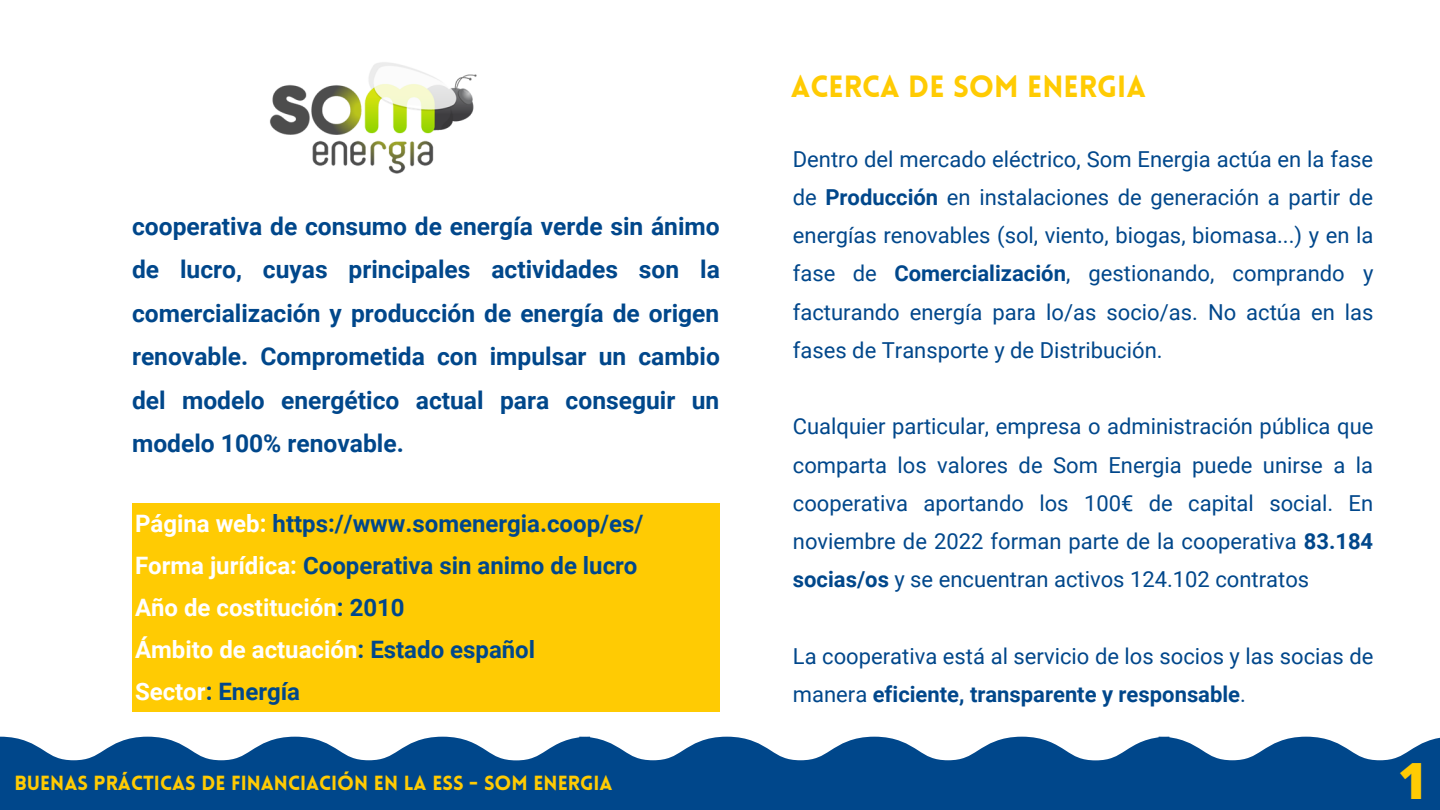
<style>
.page{position:relative;width:1440px;height:810px;background:#fff}
.page>*{position:absolute;margin:0;border:0;box-sizing:border-box;transform-origin:0 0}
.t1{font:800 50px "Open Sans";color:#ffcb03}
.t2{font:900 30px "Lovelo";color:#ffcb03}
.t3{font:700 24.6px/43.5px "Roboto";color:#00478b;text-align:justify}
.t4{font:700 24px/42px "Roboto";color:#00478b}
.t5{font:22px/38.2px "Roboto";color:#00478b;text-align:justify}
.t6{font:900 20px "Lovelo";color:#ffcb03}
.s1{color:#fff}
.s2{font-weight:700}
</style>
<div class="page">
<img style="left:269px;top:62px;width:208px;height:112px">
<svg style="left:0;top:737px;width:1159px;height:73px;background:#26629c"></svg>
<svg style="left:1159px;top:737px;width:281px;height:73px;background:#26639c"></svg>
<div style="left:132px;top:503px;width:588px;height:209px;background:#ffcb03"></div>
<p class="t3" style="left:132px;top:205px;width:589px">cooperativa de consumo de energía verde sin ánimo de lucro, cuyas principales actividades son la comercialización y producción de energía de origen renovable. Comprometida con impulsar un cambio del modelo energético actual para conseguir un modelo 100% renovable.</p>
<p class="t4" style="left:135px;top:503px;width:510px"><span class="s1">Página web:</span> https://www.somenergia.coop/es/ <span class="s1">Forma jurídica:</span> Cooperativa sin animo de lucro <span class="s1">Año de costitución</span>: 2010<br><span class="s1">Ámbito de actuación</span>: Estado español<br><span class="s1">Sector</span>: Energía</p>
<h2 class="t2" style="left:791px;top:75px;width:357px">ACERCA DE SOM ENERGIA</h2>
<p class="t5" style="left:793px;top:140px;width:582px">Dentro del mercado eléctrico, Som Energia actúa en la fase de <span class="s2">Producción</span> en instalaciones de generación a partir de energías renovables (sol, viento, biogas, biomasa...) y en la fase de <span class="s2">Comercialización</span>, gestionando, comprando y facturando energía para lo/as socio/as. No actúa en las fases de Transporte y de Distribución.</p>
<p class="t5" style="left:793px;top:408px;width:582px">Cualquier particular, empresa o administración pública que comparta los valores de Som Energia puede unirse a la cooperativa aportando los 100€ de capital social. En noviembre de 2022 forman parte de la cooperativa <span class="s2">83.184 socias/os</span> y se encuentran activos 124.102 contratos</p>
<p class="t5" style="left:793px;top:637px;width:582px">La cooperativa está al servicio de los socios y las socias de manera <span class="s2">eficiente, transparente y responsable</span>.</p>
<p class="t6" style="left:14px;top:775px;width:600px">BUENAS PRÁCTICAS DE FINANCIACIÓN EN LA ESS - SOM ENERGIA</p>
<h1 class="t1" style="left:1398px;top:746px;width:31px">1</h1>
</div>
